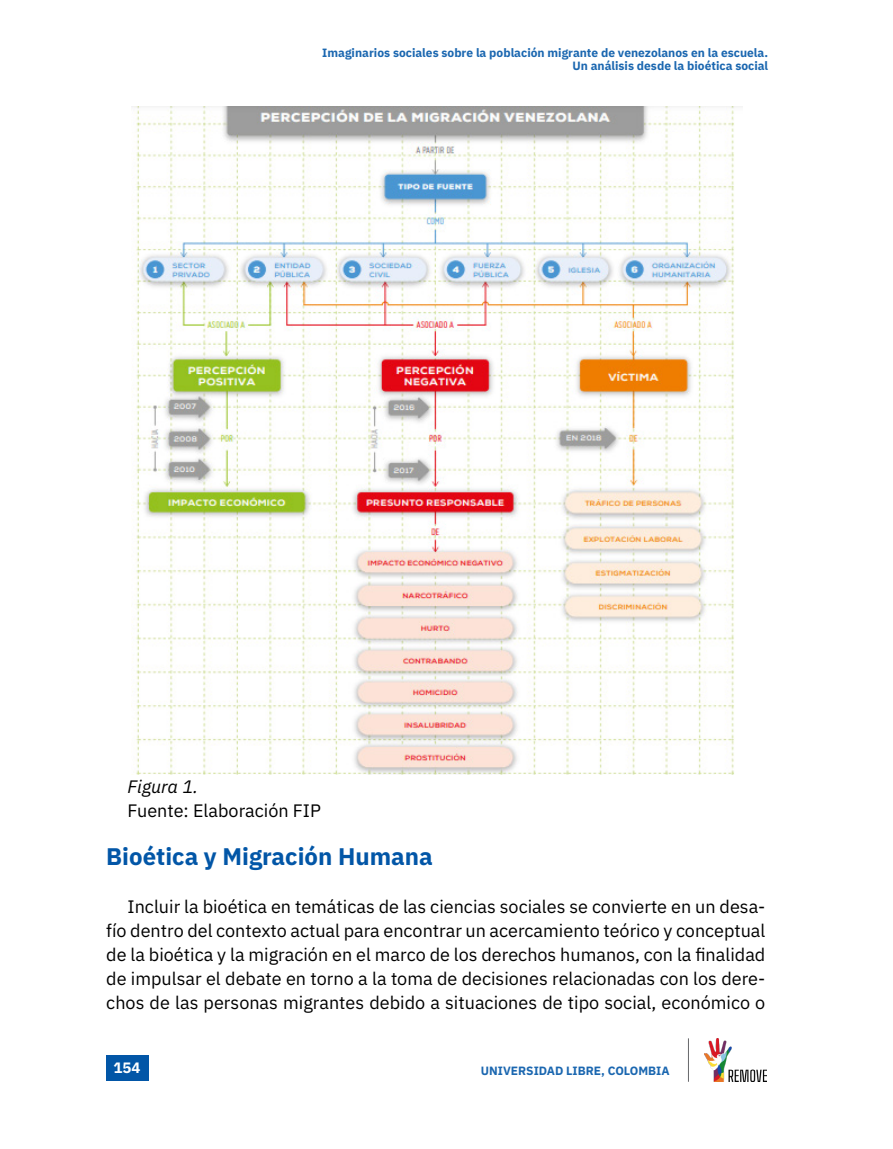
<style>
.page{position:relative;width:893px;height:1149px;background:#fff}
.page>*{position:absolute;margin:0;border:0;box-sizing:border-box;transform-origin:0 0}
.t1{font:700 24px "IBM Plex Sans";color:#0256a7}
.t2{font:18px/24px "IBM Plex Sans";color:#000;text-align:justify}
.t3{font:italic 18px "IBM Plex Sans";color:#000}
.t4{font:700 15px "IBM Plex Sans";color:#fff}
.t5{font:700 12px/13.5px "IBM Plex Sans";color:#1b67b0;text-align:right}
</style>
<div class="page">
<div style="left:106px;top:1054px;width:43px;height:26px;background:#0256a7"></div>
<img style="left:704px;top:1038px;width:62px;height:43px">
<hr style="left:688px;top:1037px;width:1px;height:44px;background:#67686b">
<img style="left:131px;top:106px;width:612px;height:668px">
<p class="t5" style="left:322px;top:45px;width:447px">Imaginarios sociales sobre la población migrante de venezolanos en la escuela.<br>Un análisis desde la bioética social</p>
<p class="t3" style="left:128px;top:772px;width:72px">Figura 1.</p>
<p class="t2" style="left:128px;top:796px;width:195px">Fuente: Elaboración FIP</p>
<h1 class="t1" style="left:106px;top:837px;width:328px">Bioética y Migración Humana</h1>
<p class="t2" style="left:106px;top:892px;width:661px;text-indent:21px">Incluir la bioética en temáticas de las ciencias sociales se convierte en un desa&shy;fío dentro del contexto actual para encontrar un acercamiento teórico y conceptual de la bioética y la migración en el marco de los derechos humanos, con la finalidad de impulsar el debate en torno a la toma de decisiones relacionadas con los dere&shy;chos de las personas migrantes debido a situaciones de tipo social, económico o</p>
<p class="t4" style="left:114px;top:1055px;width:28px">154</p>
<p class="t5" style="left:481px;top:1062px;width:190px">UNIVERSIDAD LIBRE, COLOMBIA</p>
</div>
